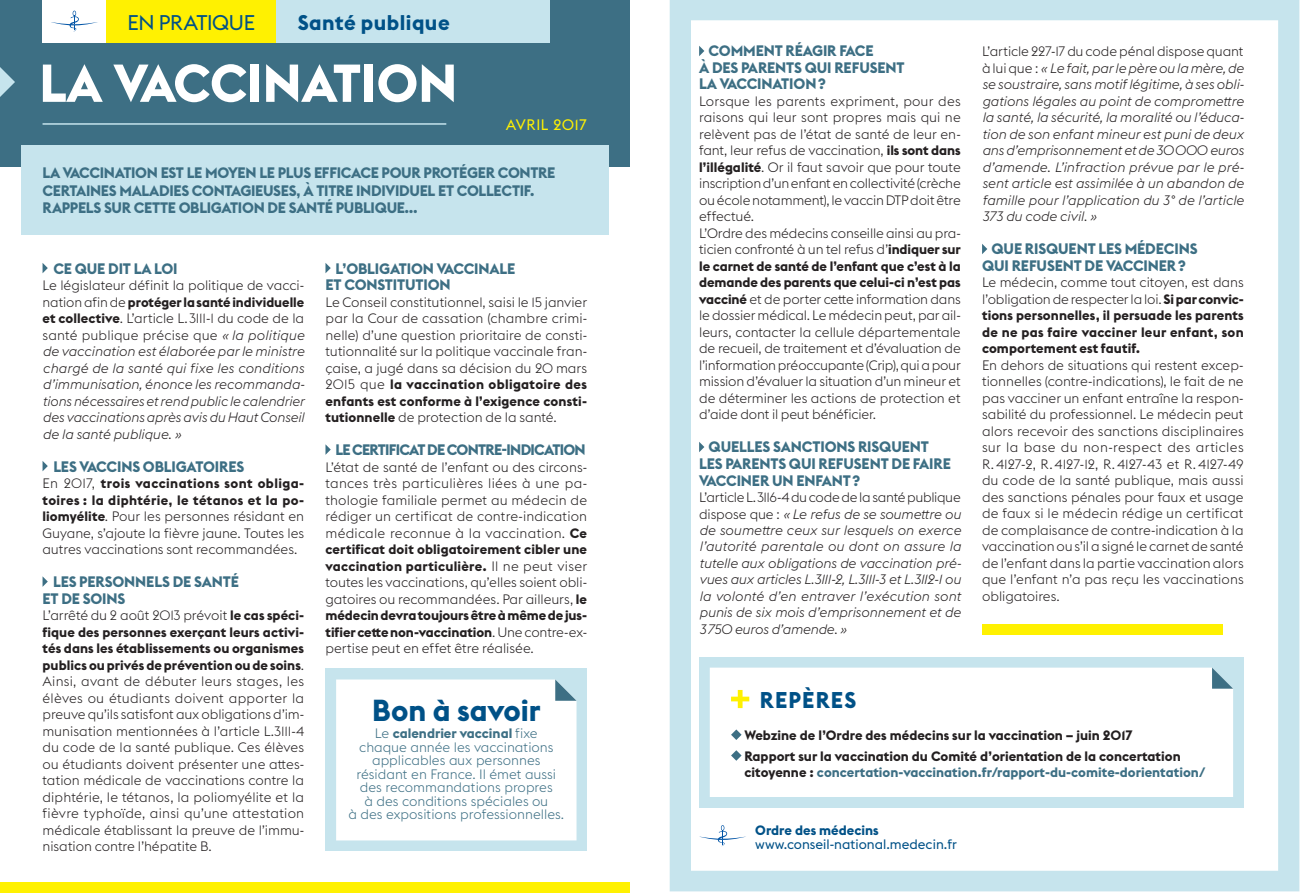
<style>
.page{position:relative;width:1302px;height:893px;background:#fff}
.page>*{position:absolute;margin:0;border:0;box-sizing:border-box;transform-origin:0 0}
.t1{font:700 52.5px "Euclid Flex";color:#fff}
.t2{font:700 30px "Euclid Flex";color:#005187}
.t3{font:700 22.5px "Euclid Flex";letter-spacing:.05em;color:#005187}
.t4{font:700 21px "Euclid Flex";letter-spacing:.025em;color:#005187}
.t5{font:21px "Euclid Flex";letter-spacing:-.02em;color:#005187}
.t6{font:700 15px/16.5px "Euclid Flex";letter-spacing:-.01em;color:#3d6f84}
.t7{font:700 15px "Euclid Flex";letter-spacing:-.05em;color:#3d6f84}
.t8{font:15px "Euclid Flex";letter-spacing:.02em;color:#fff101}
.t9{font:300 13.5px/16.5px "Euclid Flex";letter-spacing:-.005em;color:#231f20;text-align:justify}
.t10{font:italic 300 13.5px/16.5px "Euclid Flex";letter-spacing:-.005em;color:#231f20;text-align:justify}
.t11{font:700 13.5px/16.5px "Euclid Flex";color:#231f20;text-align:justify}
.t12{font:300 13.5px/13.5px "Euclid Flex";color:#3d6f84;text-align:center}
.t13{font:700 13.5px "Euclid Flex";color:#3d6f84}
.t14{font:13.5px "Euclid Flex";color:#005187}
.t15{font:700 13.5px "Euclid Flex";color:#005187}
.s1{font-style:normal}
.s2{font-weight:700;font-style:normal}
.s3{font-weight:700}
.s4{font-weight:300}
.s5{color:#231f20}
</style>
<div class="page">
<div style="left:0;top:0;width:629px;height:166px;background:#3d6f84"></div>
<svg style="left:0;top:67px;width:15px;height:30px"></svg>
<div style="left:106px;top:0;width:170px;height:43px;background:#fff101"></div>
<div style="left:276px;top:0;width:273px;height:43px;background:#c6e4ed"></div>
<hr style="left:43px;top:123px;width:403px;height:2px;background:#c6e4ed">
<div style="left:43px;top:0;width:63px;height:43px;background:#fff"></div>
<svg style="left:51px;top:11px;width:47px;height:21px"></svg>
<div style="left:21px;top:145px;width:587px;height:89px;background:#c6e4ed"></div>
<div style="left:0;top:882px;width:629px;height:11px;background:#fff101"></div>
<svg style="left:43px;top:263px;width:5px;height:10px"></svg>
<svg style="left:43px;top:461px;width:5px;height:10px"></svg>
<svg style="left:43px;top:577px;width:5px;height:10px"></svg>
<svg style="left:325px;top:263px;width:6px;height:10px"></svg>
<svg style="left:325px;top:444px;width:6px;height:11px"></svg>
<div style="left:325px;top:669px;width:262px;height:182px;background:#c6e4ed"></div>
<div style="left:336px;top:679px;width:240px;height:161px;background:#fff"></div>
<svg style="left:669px;top:0;width:630px;height:891px"></svg>
<h3 class="t5" style="left:128px;top:10px;width:129px">EN PRATIQUE</h3>
<h3 class="t4" style="left:298px;top:10px;width:153px">Santé publique</h3>
<h1 class="t1" style="left:39px;top:53px;width:419px">LA VACCINATION</h1>
<p class="t8" style="left:506px;top:116px;width:83px">AVRIL 2017</p>
<p class="t6" style="left:43px;top:165px;width:514px;line-height:17.2px">LA VACCINATION EST LE MOYEN LE PLUS EFFICACE POUR PROTÉGER CONTRE<br>CERTAINES MALADIES CONTAGIEUSES, À TITRE INDIVIDUEL ET COLLECTIF.<br>RAPPELS SUR CETTE OBLIGATION DE SANTÉ PUBLIQUE…</p>
<p class="t6" style="left:53px;top:260px;width:126px">CE QUE DIT LA LOI</p>
<p class="t10" style="left:43px;top:277px;width:263px"><span class="s1">Le législateur définit la politique de vacci&shy;nation afin de</span> <span class="s2">protéger la santé individuelle et collective</span><span class="s1">. L’article L.3111-1 du code de la santé publique précise que</span> « la politique de vaccination est élaborée par le ministre chargé de la santé qui fixe les conditions d’immunisation, énonce les recommanda&shy;tions nécessaires et rend public le calendrier des vaccinations après avis du Haut Conseil de la santé publique. »</p>
<p class="t6" style="left:53px;top:458px;width:192px">LES VACCINS OBLIGATOIRES</p>
<p class="t9" style="left:43px;top:475px;width:263px">En 2017, <span class="s3">trois vaccinations sont obliga&shy;toires : la diphtérie, le tétanos et la po&shy;liomyélite</span>. Pour les personnes résidant en Guyane, s’ajoute la fièvre jaune. Toutes les autres vaccinations sont recommandées.</p>
<p class="t6" style="left:43px;top:574px;width:198px;text-indent:10px">LES PERSONNELS DE SANTÉ<br>ET DE SOINS</p>
<p class="t9" style="left:43px;top:607px;width:263px">L’arrêté du 2 août 2013 prévoit <span class="s3">le cas spéci&shy;fique des personnes exerçant leurs activi&shy;tés dans les établissements ou organismes publics ou privés de prévention ou de soins</span>.<br>Ainsi, avant de débuter leurs stages, les élèves ou étudiants doivent apporter la preuve qu’ils satisfont aux obligations d’im&shy;munisation mentionnées à l’article L.3111-4 du code de la santé publique. Ces élèves ou étudiants doivent présenter une attes&shy;tation médicale de vaccinations contre la diphtérie, le tétanos, la poliomyélite et la fièvre typhoïde, ainsi qu’une attestation médicale établissant la preuve de l’immu&shy;nisation contre l’hépatite B.</p>
<p class="t6" style="left:325px;top:260px;width:191px;text-indent:10px">L’OBLIGATION VACCINALE<br>ET CONSTITUTION</p>
<p class="t9" style="left:325px;top:294px;width:263px">Le Conseil constitutionnel, saisi le 15 janvier par la Cour de cassation (chambre crimi&shy;nelle) d’une question prioritaire de consti&shy;tutionnalité sur la politique vaccinale fran&shy;çaise, a jugé dans sa décision du 20 mars 2015 que <span class="s3">la vaccination obligatoire des enfants est conforme à l’exigence consti&shy;tutionnelle</span> de protection de la santé.</p>
<p class="t7" style="left:335px;top:441px;width:252px">LE CERTIFICAT DE CONTRE-INDICATION</p>
<p class="t9" style="left:325px;top:459px;width:263px">L’état de santé de l’enfant ou des circons&shy;tances très particulières liées à une pa&shy;thologie familiale permet au médecin de rédiger un certificat de contre-indication médicale reconnue à la vaccination. <span class="s3">Ce certificat doit obligatoirement cibler une vaccination particulière.</span> Il ne peut viser toutes les vaccinations, qu’elles soient obli&shy;gatoires ou recommandées. Par ailleurs, <span class="s3">le médecin devra toujours être à même de jus&shy;tifier cette non-vaccination</span>. Une contre-ex&shy;pertise peut en effet être réalisée.</p>
<h2 class="t2" style="left:372px;top:693px;width:170px">Bon à savoir</h2>
<p class="t12" style="left:348px;top:727px;width:217px">Le <span class="s3">calendrier vaccinal</span> fixe<br>chaque année les vaccinations applicables aux personnes résidant en France. Il émet aussi des recommandations propres<br>à des conditions spéciales ou<br>à des expositions professionnelles.</p>
<p class="t6" style="left:699px;top:43px;width:207px;text-indent:9px">COMMENT RÉAGIR FACE<br>À DES PARENTS QUI REFUSENT<br>LA VACCINATION?</p>
<p class="t9" style="left:699px;top:93px;width:263px;text-align:left">Lorsque les parents expriment, pour des raisons qui leur sont propres mais qui ne relèvent pas de l’état de santé de leur en&shy;fant, leur refus de vaccination, <span class="s3">ils sont dans l’illégalité</span>. Or il faut savoir que pour toute inscription d’un enfant en collectivité (crèche ou école notamment), le vaccin DTP doit être effectué.<br>L’Ordre des médecins conseille ainsi au pra&shy;ticien confronté à un tel refus d’<span class="s3">indiquer sur le carnet de santé de l’enfant que c’est à la demande des parents que celui-ci n’est pas vacciné</span> et de porter cette information dans le dossier médical. Le médecin peut, par ail&shy;leurs, contacter la cellule départementale de recueil, de traitement et d’évaluation de l’information préoccupante (Crip), qui a pour mission d’évaluer la situation d’un mineur et de déterminer les actions de protection et d’aide dont il peut bénéficier.</p>
<p class="t6" style="left:699px;top:439px;width:253px;text-indent:9px">QUELLES SANCTIONS RISQUENT<br>LES PARENTS QUI REFUSENT DE FAIRE<br>VACCINER UN ENFANT ?</p>
<p class="t10" style="left:699px;top:489px;width:263px"><span class="s1">L’article L. 3116-4 du code de la santé publique dispose que :</span> « Le refus de se soumettre ou de soumettre ceux sur lesquels on exerce l’autorité parentale ou dont on assure la tutelle aux obligations de vaccination pré&shy;vues aux articles L.3111-2, L.3111-3 et L.3112-1 ou la volonté d’en entraver l’exécution sont punis de six mois d’emprisonnement et de 3 750 euros d’amende. »</p>
<p class="t10" style="left:981px;top:44px;width:263px"><span class="s1">L’article 227-17 du code pénal dispose quant à lui que :</span> « Le fait, par le père ou la mère, de se soustraire, sans motif légitime, à ses obli&shy;gations légales au point de compromettre la santé, la sécurité, la moralité ou l’éduca&shy;tion de son enfant mineur est puni de deux ans d’emprisonnement et de 30 000 euros d’amende. L’infraction prévue par le pré&shy;sent article est assimilée à un abandon de famille pour l’application du 3° de l’article 373 du code civil. »</p>
<p class="t6" style="left:981px;top:241px;width:217px;text-indent:9px">QUE RISQUENT LES MÉDECINS<br>QUI REFUSENT DE VACCINER ?</p>
<p class="t11" style="left:981px;top:275px;width:263px"><span class="s4">Le médecin, comme tout citoyen, est dans l’obligation de respecter la loi.</span> Si par convic&shy;tions personnelles, il persuade les parents de ne pas faire vacciner leur enfant, son comportement est fautif.</p>
<p class="t9" style="left:981px;top:357px;width:263px">En dehors de situations qui restent excep&shy;tionnelles (contre-indications), le fait de ne pas vacciner un enfant entraîne la respon&shy;sabilité du professionnel. Le médecin peut alors recevoir des sanctions disciplinaires sur la base du non-respect des articles R. 4127-2, R. 4127-12, R. 4127-43 et R. 4127-49 du code de la santé publique, mais aussi des sanctions pénales pour faux et usage de faux si le médecin rédige un certificat de complaisance de contre-indication à la vaccination ou s’il a signé le carnet de santé de l’enfant dans la partie vaccination alors que l’enfant n’a pas reçu les vaccinations obligatoires.</p>
<h3 class="t3" style="left:759px;top:687px;width:98px">REPÈRES</h3>
<p class="t11" style="left:744px;top:725px;width:437px;line-height:20.7px">Webzine de l’Ordre des médecins sur la vaccination – juin 2017<br>Rapport sur la vaccination du Comité d’orientation de la concertation</p>
<p class="t13" style="left:744px;top:765px;width:462px"><span class="s5">citoyenne :</span> concertation-vaccination.fr/rapport-du-comite-dorientation/</p>
<p class="t15" style="left:755px;top:822px;width:125px">Ordre des médecins</p>
<p class="t14" style="left:755px;top:836px;width:203px">www.conseil-national.medecin.fr</p>
</div>
